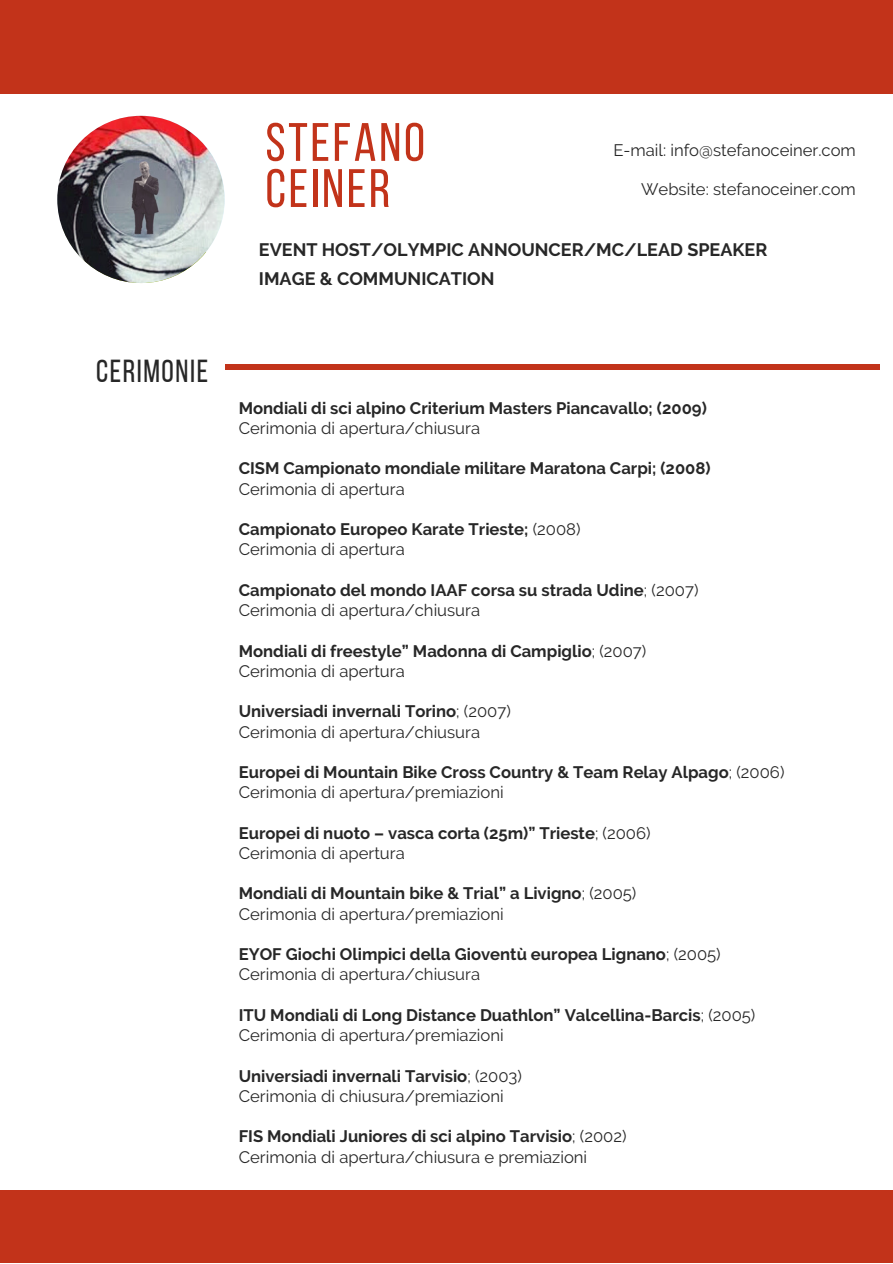
<style>
.page{position:relative;width:893px;height:1264px;background:#fff}
.page>*{position:absolute;margin:0;border:0;box-sizing:border-box;transform-origin:0 0}
.t1{font:54px/46px "Bebas Neue";letter-spacing:.05em;color:#c2331a}
.t2{font:31.8px "Bebas Neue";letter-spacing:.05em;color:#272727}
.t3{font:700 18px/29.2px "Raleway";color:#272727}
.t4{font:700 16.65px/20.2px "Raleway";color:#272727}
.t5{font:16.65px/20.2px "Raleway";color:#272727}
.s1{font-weight:400}
.s2{font-weight:700}
</style>
<div class="page">
<hr style="left:225px;top:365px;width:654px;height:4px;background:#c2331a">
<div style="left:0;top:1190px;width:892px;height:72px;background:#c2331a"></div>
<img style="left:57px;top:116px;width:167px;height:167px;border-radius:50%">
<div style="left:0;top:0;width:892px;height:94px;background:#c2331a"></div>
<h2 class="t2" style="left:96px;top:358px;width:114px">CERIMONIE</h2>
<h1 class="t1" style="left:265px;top:124px;width:161px">STEFANO<br>CEINER</h1>
<p class="t3" style="left:259px;top:235px;width:510px">EVENT HOST/OLYMPIC ANNOUNCER/MC/LEAD SPEAKER<br>IMAGE &amp; COMMUNICATION</p>
<p class="t5" style="left:613px;top:140px;width:244px">E-mail: info@stefanoceiner.com</p>
<p class="t5" style="left:641px;top:179px;width:216px">Website: stefanoceiner.com</p>
<p class="t4" style="left:239px;top:397px;width:469px">Mondiali di sci alpino Criterium Masters Piancavallo; (2009)</p>
<p class="t5" style="left:239px;top:418px;width:243px">Cerimonia di apertura/chiusura</p>
<p class="t4" style="left:239px;top:458px;width:473px">CISM Campionato mondiale militare Maratona Carpi; (2008)</p>
<p class="t5" style="left:239px;top:478px;width:167px">Cerimonia di apertura</p>
<p class="t4" style="left:239px;top:519px;width:343px">Campionato Europeo Karate Trieste; <span class="s1">(2008)<br>Cerimonia di apertura</span></p>
<p class="t4" style="left:239px;top:580px;width:461px">Campionato del mondo IAAF corsa su strada Udine<span class="s1">; (2007)<br>Cerimonia di apertura/chiusura</span></p>
<p class="t4" style="left:239px;top:640px;width:409px">Mondiali di freestyle” Madonna di Campiglio<span class="s1">; (2007)<br>Cerimonia di apertura</span></p>
<p class="t5" style="left:239px;top:701px;width:273px"><span class="s2">Universiadi invernali Torino</span>; (2007)<br>Cerimonia di apertura/chiusura</p>
<p class="t4" style="left:239px;top:762px;width:547px">Europei di Mountain Bike Cross Country &amp; Team Relay Alpago<span class="s1">; (2006)<br>Cerimonia di apertura/premiazioni</span></p>
<p class="t4" style="left:239px;top:822px;width:413px">Europei di nuoto – vasca corta (25m)” Trieste<span class="s1">; (2006)<br>Cerimonia di apertura</span></p>
<p class="t5" style="left:239px;top:883px;width:399px"><span class="s2">Mondiali di Mountain bike &amp; Trial” a Livigno</span>; (2005)<br>Cerimonia di apertura/premiazioni</p>
<p class="t4" style="left:239px;top:944px;width:483px">EYOF Giochi Olimpici della Gioventù europea Lignano<span class="s1">; (2005)<br>Cerimonia di apertura/chiusura</span></p>
<p class="t4" style="left:239px;top:1004px;width:518px">ITU Mondiali di Long Distance Duathlon” Valcellina-Barcis<span class="s1">; (2005)<br>Cerimonia di apertura/premiazioni</span></p>
<p class="t5" style="left:239px;top:1065px;width:284px"><span class="s2">Universiadi invernali Tarvisio</span>; (2003)<br>Cerimonia di chiusura/premiazioni</p>
<p class="t5" style="left:239px;top:1126px;width:389px"><span class="s2">FIS Mondiali Juniores di sci alpino Tarvisio</span>; (2002)<br>Cerimonia di apertura/chiusura e premiazioni</p>
</div>
